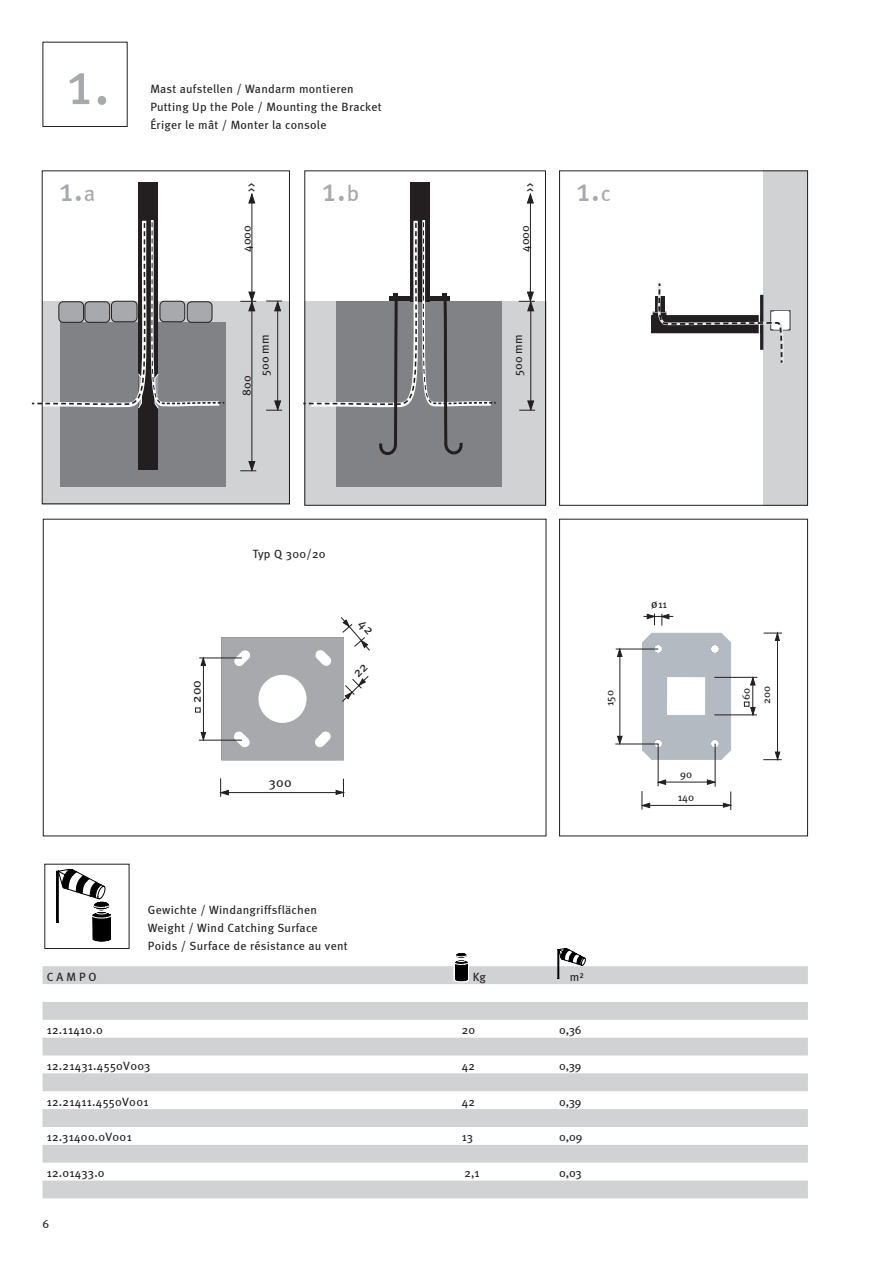
<style>
.page{position:relative;width:893px;height:1263px;background:#fff}
.page>*{position:absolute;margin:0;border:0;box-sizing:border-box;transform-origin:0 0}
.t1{font:60px "Meta";color:#a8a9ad}
.t2{font:33px "Meta";color:#a8a9ad}
.t3{font:13.5px "Meta";letter-spacing:.025em;color:#231f20}
.t4{font:12px/18px "Meta";letter-spacing:.025em;color:#231f20}
.t5{font:10.8px/20.2px "Meta";color:#231f20;text-align:center}
.s1{font-size:22.5px}
.s2{font-size:12px}
</style>
<div class="page">
<div style="left:559px;top:519px;width:249px;height:317px;border:1px solid #231f20"></div>
<div style="left:763px;top:170px;width:45px;height:336px;background:#d1d2d4"></div>
<div style="left:43px;top:301px;width:247px;height:203px;background:#d1d2d4"></div>
<div style="left:60px;top:322px;width:165px;height:165px;background:#808285"></div>
<div style="left:139px;top:183px;width:19px;height:287px;background:#231f20"></div>
<svg style="left:31px;top:215px;width:194px;height:194px"></svg>
<div style="left:59px;top:302px;width:25px;height:20px;background:#a8a9ad;border-radius:4px"></div>
<div style="left:58px;top:301px;width:26px;height:22px;border:1px solid #231f20;border-radius:4px"></div>
<div style="left:187px;top:302px;width:25px;height:20px;background:#a8a9ad;border-radius:4px"></div>
<div style="left:187px;top:301px;width:25px;height:22px;border:1px solid #231f20;border-radius:4px"></div>
<div style="left:304px;top:301px;width:242px;height:203px;background:#d1d2d4"></div>
<div style="left:336px;top:301px;width:165px;height:186px;background:#808285"></div>
<div style="left:410px;top:183px;width:20px;height:119px;background:#231f20"></div>
<svg style="left:303px;top:220px;width:193px;height:235px"></svg>
<div style="left:304px;top:170px;width:242px;height:336px;border:1px solid #231f20"></div>
<div style="left:559px;top:170px;width:249px;height:336px;border:1px solid #231f20"></div>
<div style="left:42px;top:170px;width:248px;height:334px;border:1px solid #231f20"></div>
<div style="left:222px;top:638px;width:121px;height:122px;background:#a8a9ad"></div>
<div style="left:221px;top:637px;width:123px;height:123px;border:1px solid #a8a9ad"></div>
<svg style="left:234px;top:650px;width:16px;height:16px"></svg>
<div style="left:259px;top:675px;width:47px;height:47px;background:#fff;border-radius:50%"></div>
<div style="left:258px;top:675px;width:48px;height:48px;border:1px solid #fff;border-radius:50%"></div>
<svg style="left:315px;top:731px;width:16px;height:16px"></svg>
<svg style="left:234px;top:731px;width:16px;height:16px"></svg>
<svg style="left:315px;top:650px;width:16px;height:16px"></svg>
<svg style="left:57px;top:869px;width:54px;height:73px"></svg>
<svg style="left:43px;top:966px;width:765px;height:232px;fill:#d1d2d4"></svg>
<hr style="left:252px;top:202px;width:1px;height:93px;background:#231f20">
<svg style="left:248px;top:194px;width:7px;height:9px"></svg>
<hr style="left:530px;top:202px;width:1px;height:93px;background:#231f20">
<svg style="left:527px;top:194px;width:7px;height:9px"></svg>
<hr style="left:277px;top:309px;width:1px;height:95px;background:#231f20">
<svg style="left:266px;top:401px;width:16px;height:10px"></svg>
<hr style="left:530px;top:309px;width:1px;height:95px;background:#231f20">
<svg style="left:519px;top:292px;width:16px;height:19px"></svg>
<svg style="left:519px;top:401px;width:16px;height:10px"></svg>
<hr style="left:252px;top:309px;width:1px;height:155px;background:#231f20">
<svg style="left:240px;top:292px;width:16px;height:19px"></svg>
<svg style="left:240px;top:461px;width:16px;height:10px"></svg>
<svg style="left:266px;top:301px;width:16px;height:10px"></svg>
<svg style="left:642px;top:632px;width:89px;height:128px"></svg>
<svg style="left:651px;top:283px;width:138px;height:81px"></svg>
<hr style="left:226px;top:792px;width:111px;height:1px;background:#231f20">
<svg style="left:220px;top:778px;width:9px;height:19px"></svg>
<svg style="left:336px;top:779px;width:8px;height:18px"></svg>
<hr style="left:647px;top:805px;width:78px;height:1px;background:#231f20">
<svg style="left:642px;top:791px;width:8px;height:18px"></svg>
<svg style="left:723px;top:791px;width:8px;height:19px"></svg>
<hr style="left:777px;top:638px;width:1px;height:115px;background:#231f20">
<svg style="left:763px;top:752px;width:19px;height:8px"></svg>
<svg style="left:764px;top:633px;width:18px;height:8px"></svg>
<hr style="left:203px;top:665px;width:1px;height:71px;background:#231f20">
<hr style="left:199px;top:740px;width:43px;height:1px;background:#231f20">
<hr style="left:199px;top:658px;width:43px;height:1px;background:#231f20">
<svg style="left:201px;top:658px;width:5px;height:8px"></svg>
<svg style="left:201px;top:732px;width:5px;height:8px"></svg>
<hr style="left:620px;top:656px;width:1px;height:82px;background:#231f20">
<hr style="left:615px;top:744px;width:43px;height:1px;background:#231f20">
<hr style="left:616px;top:649px;width:42px;height:1px;background:#231f20">
<svg style="left:617px;top:649px;width:5px;height:8px"></svg>
<svg style="left:617px;top:736px;width:5px;height:8px"></svg>
<hr style="left:714px;top:677px;width:43px;height:1px;background:#231f20">
<hr style="left:714px;top:715px;width:43px;height:1px;background:#231f20">
<hr style="left:643px;top:616px;width:30px;height:1px;background:#231f20">
<svg style="left:647px;top:614px;width:8px;height:11px"></svg>
<svg style="left:661px;top:614px;width:8px;height:12px"></svg>
<hr style="left:663px;top:782px;width:46px;height:1px;background:#231f20">
<hr style="left:715px;top:744px;width:1px;height:43px;background:#231f20">
<hr style="left:658px;top:744px;width:1px;height:42px;background:#231f20">
<svg style="left:658px;top:780px;width:8px;height:5px"></svg>
<svg style="left:707px;top:779px;width:8px;height:6px"></svg>
<svg style="left:195px;top:707px;width:6px;height:5px"></svg>
<svg style="left:744px;top:677px;width:11px;height:38px"></svg>
<svg style="left:454px;top:953px;width:15px;height:29px"></svg>
<svg style="left:558px;top:948px;width:27px;height:31px"></svg>
<svg style="left:342px;top:663px;width:27px;height:39px"></svg>
<svg style="left:340px;top:617px;width:30px;height:34px"></svg>
<h1 class="t1" style="left:67px;top:49px;width:45px">1.</h1>
<p class="t4" style="left:150px;top:80px;width:233px">Mast aufstellen / Wandarm montieren<br>Putting Up the Pole / Mounting the Bracket<br>Ériger le mât / Monter la console</p>
<p class="t4" style="left:242px;top:192px;width:10px;rotate:-90deg">&gt;&gt;</p>
<p class="t4" style="left:521px;top:192px;width:10px;rotate:-90deg">&gt;&gt;</p>
<h2 class="t2" style="left:59px;top:171px;width:38px">1.<span class="s1">a</span></h2>
<h2 class="t2" style="left:322px;top:171px;width:39px">1.<span class="s1">b</span></h2>
<h2 class="t2" style="left:576px;top:171px;width:37px">1.<span class="s1">c</span></h2>
<p class="t4" style="left:238px;top:252px;width:28px;rotate:-90deg">4000</p>
<p class="t4" style="left:516px;top:252px;width:28px;rotate:-90deg">4000</p>
<p class="t4" style="left:238px;top:396px;width:22px;rotate:-90deg">800</p>
<p class="t4" style="left:256px;top:376px;width:43px;rotate:-90deg">500 mm</p>
<p class="t4" style="left:509px;top:376px;width:43px;rotate:-90deg">500 mm</p>
<p class="t3" style="left:189px;top:703px;width:25px;rotate:-90deg">200</p>
<p class="t4" style="left:253px;top:545px;width:74px">Typ Q 300/20</p>
<p class="t3" style="left:269px;top:774px;width:24px">300</p>
<p class="t5" style="left:600px;top:706px;width:17px;rotate:-90deg">150</p>
<p class="t5" style="left:651px;top:594px;width:17px"><span class="s2">ø</span>11</p>
<p class="t5" style="left:680px;top:764px;width:13px">90</p>
<p class="t5" style="left:678px;top:787px;width:18px">140</p>
<p class="t4" style="left:148px;top:900px;width:201px">Gewichte / Windangriffsflächen<br>Weight / Wind Catching Surface<br>Poids / Surface de résistance au vent</p>
<p class="t4" style="left:47px;top:967px;width:51px">CAMPO</p>
<p class="t4" style="left:473px;top:967px;width:15px">Kg</p>
<p class="t4" style="left:570px;top:967px;width:15px">m²</p>
<p class="t4" style="left:47px;top:1021px;width:57px">12.11410.0</p>
<p class="t4" style="left:462px;top:1021px;width:15px">20</p>
<p class="t4" style="left:559px;top:1021px;width:24px">0,36</p>
<p class="t4" style="left:47px;top:1057px;width:105px">12.21431.4550V003</p>
<p class="t4" style="left:462px;top:1057px;width:15px">42</p>
<p class="t4" style="left:559px;top:1057px;width:24px">0,39</p>
<p class="t4" style="left:47px;top:1092px;width:103px">12.21411.4550V001</p>
<p class="t4" style="left:462px;top:1092px;width:15px">42</p>
<p class="t4" style="left:559px;top:1092px;width:24px">0,39</p>
<p class="t4" style="left:47px;top:1128px;width:86px">12.31400.0V001</p>
<p class="t4" style="left:462px;top:1128px;width:13px">13</p>
<p class="t4" style="left:559px;top:1128px;width:25px">0,09</p>
<p class="t4" style="left:47px;top:1164px;width:59px">12.01433.0</p>
<p class="t4" style="left:465px;top:1164px;width:17px">2,1</p>
<p class="t4" style="left:559px;top:1164px;width:24px">0,03</p>
<p class="t4" style="left:43px;top:1215px;width:8px">6</p>
<p class="t5" style="left:736px;top:704px;width:19px;rotate:-90deg">60<br>200</p>
</div>
